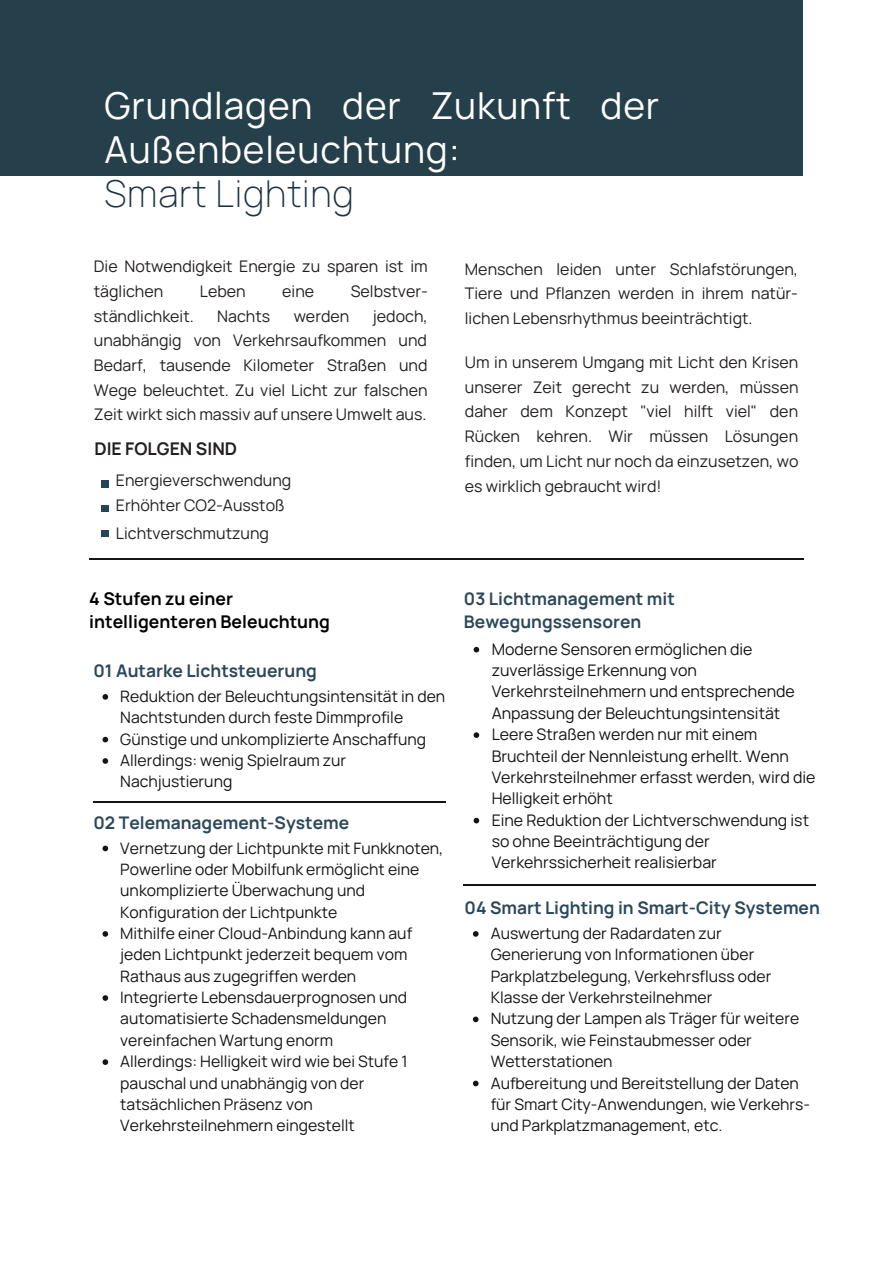
<style>
.page{position:relative;width:893px;height:1264px;background:#fff}
.page>*{position:absolute;margin:0;border:0;box-sizing:border-box;transform-origin:0 0}
.t1{font:37.05px/44px "Manrope";letter-spacing:.02em;color:#fff}
.t2{font:200 37.05px "Manrope";letter-spacing:.02em;color:#1b3241}
.t3{font:700 17.55px/23.5px "Manrope";color:#000}
.t4{font:700 17.55px "Manrope";color:#231f20}
.t5{font:700 17.4px/23.5px "Manrope";color:#2b485a}
.t6{font:16.05px/24.8px "Manrope";color:#231f20;text-align:justify}
.t7{font:15.9px/21.3px "Manrope";color:#141414}
.t8{font:15.75px/21.3px "Manrope";color:#141414}
</style>
<div class="page">
<div style="left:0;top:0;width:802px;height:176px;background:#26404b"></div>
<div style="left:101px;top:480px;width:7px;height:7px;background:#224657"></div>
<div style="left:101px;top:505px;width:7px;height:7px;background:#224657"></div>
<div style="left:101px;top:530px;width:7px;height:7px;background:#224657"></div>
<hr style="left:89px;top:558px;width:352px;height:1px;background:#141414">
<hr style="left:441px;top:558px;width:352px;height:1px;background:#141414">
<hr style="left:451px;top:558px;width:352px;height:1px;background:#141414">
<svg style="left:102px;top:694px;width:6px;height:5px"></svg>
<svg style="left:102px;top:736px;width:6px;height:6px"></svg>
<svg style="left:102px;top:758px;width:6px;height:5px"></svg>
<hr style="left:93px;top:801px;width:352px;height:1px;background:#141414">
<svg style="left:102px;top:845px;width:6px;height:6px"></svg>
<svg style="left:102px;top:931px;width:6px;height:5px"></svg>
<svg style="left:102px;top:995px;width:6px;height:5px"></svg>
<svg style="left:102px;top:1059px;width:6px;height:5px"></svg>
<svg style="left:473px;top:647px;width:6px;height:5px"></svg>
<svg style="left:473px;top:732px;width:6px;height:6px"></svg>
<svg style="left:473px;top:817px;width:6px;height:6px"></svg>
<hr style="left:464px;top:884px;width:351px;height:2px;background:#141414">
<svg style="left:473px;top:931px;width:5px;height:5px"></svg>
<svg style="left:473px;top:1016px;width:5px;height:6px"></svg>
<svg style="left:473px;top:1080px;width:5px;height:6px"></svg>
<h1 class="t1" style="left:105px;top:83px;width:556px">Grundlagen der Zukunft der<br>Außenbeleuchtung:</h1>
<h1 class="t2" style="left:105px;top:167px;width:251px">Smart Lighting</h1>
<p class="t6" style="left:94px;top:253px;width:335px">Die Notwendigkeit Energie zu sparen ist im täglichen</p>
<p class="t6" style="left:200px;top:278px;width:47px">Leben</p>
<p class="t6" style="left:282px;top:278px;width:33px">eine</p>
<p class="t6" style="left:351px;top:278px;width:79px">Selbstver-</p>
<p class="t6" style="left:94px;top:303px;width:101px">ständlichkeit.</p>
<p class="t6" style="left:217px;top:303px;width:54px">Nachts</p>
<p class="t6" style="left:294px;top:303px;width:57px">werden</p>
<p class="t6" style="left:94px;top:303px;width:335px;text-indent:279px">jedoch, unabhängig von Verkehrsaufkommen und Bedarf, tausende Kilometer Straßen und Wege beleuchtet. Zu viel Licht zur falschen Zeit wirkt sich massiv auf unsere Umwelt aus.</p>
<p class="t4" style="left:94px;top:436px;width:144px">DIE FOLGEN SIND</p>
<p class="t6" style="left:116px;top:467px;width:177px">Energieverschwendung<br>Erhöhter CO2-Ausstoß</p>
<p class="t6" style="left:116px;top:520px;width:154px">Lichtverschmutzung</p>
<p class="t3" style="left:89px;top:586px;width:242px">4 Stufen zu einer intelligenteren Beleuchtung</p>
<p class="t5" style="left:93px;top:658px;width:225px">01 Autarke Lichtsteuerung</p>
<p class="t8" style="left:120px;top:685px;width:326px">Reduktion der Beleuchtungsintensität in den Nachtstunden durch feste Dimmprofile Günstige und unkomplizierte Anschaffung Allerdings: wenig Spielraum zur Nachjustierung</p>
<p class="t5" style="left:93px;top:810px;width:257px">02 Telemanagement-Systeme</p>
<p class="t8" style="left:120px;top:836px;width:324px">Vernetzung der Lichtpunkte mit Funkknoten, Powerline oder Mobilfunk ermöglicht eine unkomplizierte Überwachung und Konfiguration der Lichtpunkte<br>Mithilfe einer Cloud-Anbindung kann auf jeden Lichtpunkt jederzeit bequem vom Rathaus aus zugegriffen werden<br>Integrierte Lebensdauerprognosen und automatisierte Schadensmeldungen vereinfachen Wartung enorm<br>Allerdings: Helligkeit wird wie bei Stufe 1 pauschal und unabhängig von der tatsächlichen Präsenz von Verkehrsteilnehmern eingestellt</p>
<p class="t6" style="left:465px;top:256px;width:335px">Menschen leiden unter Schlafstörungen, Tiere und Pflanzen werden in ihrem natür&shy;lichen Lebensrhythmus beeinträchtigt.</p>
<p class="t6" style="left:465px;top:349px;width:335px">Um in unserem Umgang mit Licht den Krisen unserer Zeit gerecht zu werden, müssen daher dem Konzept "viel hilft viel" den Rücken kehren. Wir müssen Lösungen finden, um Licht nur noch da einzusetzen, wo es wirklich gebraucht wird!</p>
<p class="t5" style="left:464px;top:586px;width:212px">03 Lichtmanagement mit<br>Bewegungssensoren</p>
<p class="t7" style="left:491px;top:638px;width:325px">Moderne Sensoren ermöglichen die zuverlässige Erkennung von Verkehrsteilnehmern und entsprechende Anpassung der Beleuchtungsintensität Leere Straßen werden nur mit einem Bruchteil der Nennleistung erhellt. Wenn Verkehrsteilnehmer erfasst werden, wird die Helligkeit erhöht<br>Eine Reduktion der Lichtverschwendung ist so ohne Beeinträchtigung der Verkehrssicherheit realisierbar</p>
<p class="t5" style="left:464px;top:895px;width:357px">04 Smart Lighting in Smart-City Systemen</p>
<p class="t8" style="left:490px;top:922px;width:321px">Auswertung der Radardaten zur Generierung von Informationen über Parkplatzbelegung, Verkehrsfluss oder Klasse der Verkehrsteilnehmer<br>Nutzung der Lampen als Träger für weitere Sensorik, wie Feinstaubmesser oder Wetterstationen<br>Aufbereitung und Bereitstellung der Daten für Smart City-Anwendungen, wie Verkehrs&shy;und Parkplatzmanagement, etc.</p>
</div>
